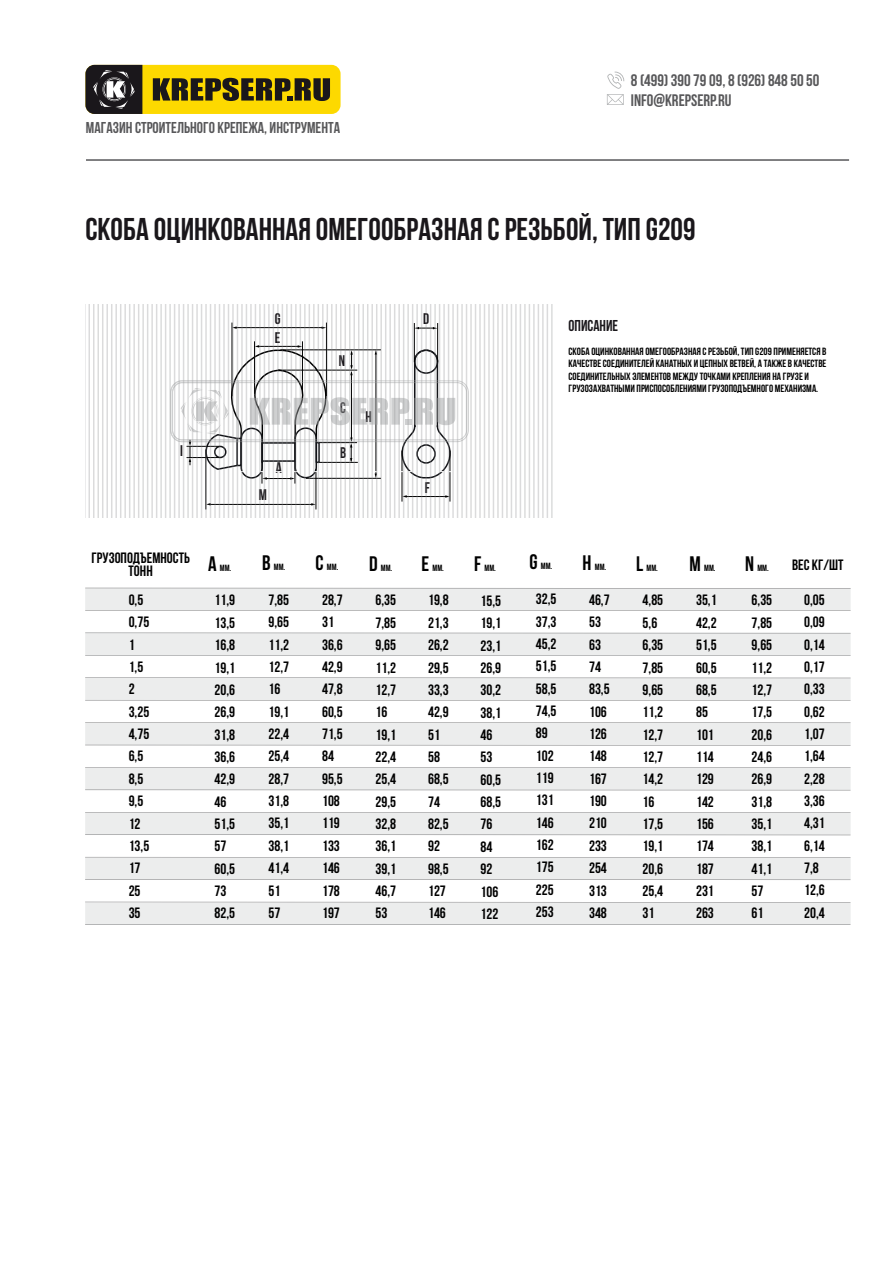
<style>
.page{position:relative;width:893px;height:1263px;background:#fff}
.page>*{position:absolute;margin:0;border:0;box-sizing:border-box;transform-origin:0 0}
.t1{font:700 31.5px "Bebas Neue";color:#1a171b}
.t2{font:700 21px "Bebas Neue";color:#000}
.t3{font:700 16.65px/20.1px "Bebas Neue";color:#58585a}
.t4{font:700 15.75px "Bebas Neue";color:#58585a}
.t5{font:700 15.75px "Bebas Neue";color:#1a171b;scale:.96 1}
.t6{font:700 15.45px "Bebas Neue";color:#1a171b;scale:.96 1}
.t7{font:700 15px/22.4px "Bebas Neue";color:#000}
.t8{font:700 10.5px/12.6px "Bebas Neue";color:#000}
.t9{font:700 9px "Bebas Neue";color:#000}
</style>
<div class="page">
<div style="left:85px;top:65px;width:256px;height:49px;background:#fdd900;border-radius:9px"></div>
<svg style="left:85px;top:65px;width:57px;height:49px;background:#3f3d3f"></svg>
<svg style="left:153px;top:78px;width:177px;height:23px"></svg>
<hr style="left:86px;top:159px;width:763px;height:2px;background:#58585a">
<svg style="left:607px;top:72px;width:17px;height:33px"></svg>
<svg style="left:85px;top:588px;width:766px;height:337px;fill:#eceded"></svg>
<svg style="left:85px;top:305px;width:468px;height:213px"></svg>
<svg style="left:170px;top:345px;width:299px;height:139px"></svg>
<p class="t4" style="left:86px;top:119px;width:256px">МАГАЗИН СТРОИТЕЛЬНОГО КРЕПЕЖА, ИНСТРУМЕНТА</p>
<p class="t3" style="left:631px;top:70px;width:190px">8 (499) 390 79 09, 8 (926) 848 50 50<br>INFO@KREPSERP.RU</p>
<h1 class="t1" style="left:85px;top:211px;width:611px">СКОБА ОЦИНКОВАННАЯ ОМЕГООБРАЗНАЯ С РЕЗЬБОЙ, ТИП G209</h1>
<p class="t6" style="left:275px;top:310px;width:8px">G</p>
<p class="t6" style="left:275px;top:329px;width:7px">E</p>
<p class="t6" style="left:180px;top:443px;width:4px">I</p>
<p class="t7" style="left:92px;top:550px;width:100px;line-height:13.5px;text-align:center">ГРУЗОПОДЪЕМНОСТЬ<br>ТОНН</p>
<p class="t7" style="left:129px;top:588px;width:22px">0,5<br>0,75<br>1<br>1,5<br>2<br>3,25<br>4,75<br>6,5<br>8,5<br>9,5<br>12<br>13,5<br>17<br>25<br>35</p>
<h2 class="t2" style="left:208px;top:552px;width:10px">A</h2>
<p class="t9" style="left:220px;top:563px;width:13px">ММ.</p>
<p class="t7" style="left:215px;top:589px;width:22px">11,9<br>13,5<br>16,8<br>19,1<br>20,6<br>26,9<br>31,8<br>36,6<br>42,9<br>46<br>51,5<br>57<br>60,5<br>73<br>82,5</p>
<p class="t6" style="left:259px;top:486px;width:10px">M</p>
<p class="t6" style="left:276px;top:459px;width:8px">A</p>
<h2 class="t2" style="left:262px;top:551px;width:10px">B</h2>
<p class="t9" style="left:274px;top:562px;width:13px">ММ.</p>
<p class="t7" style="left:269px;top:588px;width:22px">7,85<br>9,65<br>11,2<br>12,7<br>16<br>19,1<br>22,4<br>25,4<br>28,7<br>31,8<br>35,1<br>38,1<br>41,4<br>51<br>57</p>
<p class="t6" style="left:339px;top:352px;width:8px">N</p>
<p class="t6" style="left:340px;top:399px;width:7px">C</p>
<p class="t6" style="left:340px;top:444px;width:8px">B</p>
<p class="t6" style="left:366px;top:408px;width:8px">H</p>
<h2 class="t2" style="left:316px;top:551px;width:10px">C</h2>
<p class="t9" style="left:327px;top:562px;width:13px">ММ.</p>
<p class="t7" style="left:322px;top:588px;width:22px">28,7<br>31<br>36,6<br>42,9<br>47,8<br>60,5<br>71,5<br>84<br>95,5<br>108<br>119<br>133<br>146<br>178<br>197</p>
<h2 class="t2" style="left:369px;top:552px;width:10px">D</h2>
<p class="t9" style="left:381px;top:563px;width:13px">ММ.</p>
<p class="t7" style="left:376px;top:589px;width:22px">6,35<br>7,85<br>9,65<br>11,2<br>12,7<br>16<br>19,1<br>22,4<br>25,4<br>29,5<br>32,8<br>36,1<br>39,1<br>46,7<br>53</p>
<p class="t6" style="left:423px;top:311px;width:8px">D</p>
<p class="t6" style="left:425px;top:479px;width:7px">F</p>
<h2 class="t2" style="left:422px;top:552px;width:9px">E</h2>
<p class="t9" style="left:433px;top:563px;width:13px">ММ.</p>
<p class="t7" style="left:428px;top:589px;width:22px">19,8<br>21,3<br>26,2<br>29,5<br>33,3<br>42,9<br>51<br>58<br>68,5<br>74<br>82,5<br>92<br>98,5<br>127<br>146</p>
<h2 class="t2" style="left:474px;top:552px;width:9px">F</h2>
<p class="t9" style="left:485px;top:563px;width:13px">ММ.</p>
<p class="t7" style="left:481px;top:589px;width:22px">15,5<br>19,1<br>23,1<br>26,9<br>30,2<br>38,1<br>46<br>53<br>60,5<br>68,5<br>76<br>84<br>92<br>106<br>122</p>
<p class="t5" style="left:568px;top:317px;width:53px">ОПИСАНИЕ</p>
<p class="t8" style="left:568px;top:345px;width:259px">СКОБА ОЦИНКОВАННАЯ ОМЕГООБРАЗНАЯ С РЕЗЬБОЙ, ТИП G209 ПРИМЕНЯЕТСЯ В КАЧЕСТВЕ СОЕДИНИТЕЛЕЙ КАНАТНЫХ И ЦЕПНЫХ ВЕТВЕЙ, А ТАКЖЕ В КАЧЕСТВЕ СОЕДИНИТЕЛЬНЫХ ЭЛЕМЕНТОВ МЕЖДУ ТОЧКАМИ КРЕПЛЕНИЯ НА ГРУЗЕ И ГРУЗОЗАХВАТНЫМИ ПРИСПОСОБЛЕНИЯМИ ГРУЗОПОДЪЕМНОГО МЕХАНИЗМА.</p>
<h2 class="t2" style="left:529px;top:551px;width:10px">G</h2>
<p class="t9" style="left:541px;top:561px;width:13px">ММ.</p>
<p class="t7" style="left:536px;top:588px;width:22px">32,5<br>37,3<br>45,2<br>51,5<br>58,5<br>74,5<br>89<br>102<br>119<br>131<br>146<br>162<br>175<br>225<br>253</p>
<h2 class="t2" style="left:583px;top:551px;width:10px">H</h2>
<p class="t9" style="left:595px;top:562px;width:13px">ММ.</p>
<p class="t7" style="left:589px;top:588px;width:22px">46,7<br>53<br>63<br>74<br>83,5<br>106<br>126<br>148<br>167<br>190<br>210<br>233<br>254<br>313<br>348</p>
<h2 class="t2" style="left:636px;top:552px;width:9px">L</h2>
<p class="t9" style="left:646px;top:563px;width:13px">ММ.</p>
<p class="t7" style="left:643px;top:589px;width:22px">4,85<br>5,6<br>6,35<br>7,85<br>9,65<br>11,2<br>12,7<br>12,7<br>14,2<br>16<br>17,5<br>19,1<br>20,6<br>25,4<br>31</p>
<h2 class="t2" style="left:690px;top:552px;width:13px">M</h2>
<p class="t9" style="left:704px;top:563px;width:13px">ММ.</p>
<p class="t7" style="left:696px;top:589px;width:22px">35,1<br>42,2<br>51,5<br>60,5<br>68,5<br>85<br>101<br>114<br>129<br>142<br>156<br>174<br>187<br>231<br>263</p>
<h2 class="t2" style="left:745px;top:552px;width:10px">N</h2>
<p class="t9" style="left:757px;top:563px;width:13px">ММ.</p>
<p class="t7" style="left:752px;top:589px;width:22px">6,35<br>7,85<br>9,65<br>11,2<br>12,7<br>17,5<br>20,6<br>24,6<br>26,9<br>31,8<br>35,1<br>38,1<br>41,1<br>57<br>61</p>
<p class="t7" style="left:792px;top:553px;width:53px">ВЕС КГ/ШТ</p>
<p class="t7" style="left:804px;top:588px;width:22px">0,05<br>0,09<br>0,14<br>0,17<br>0,33<br>0,62<br>1,07<br>1,64<br>2,28<br>3,36<br>4,31<br>6,14<br>7,8<br>12,6<br>20,4</p>
</div>
